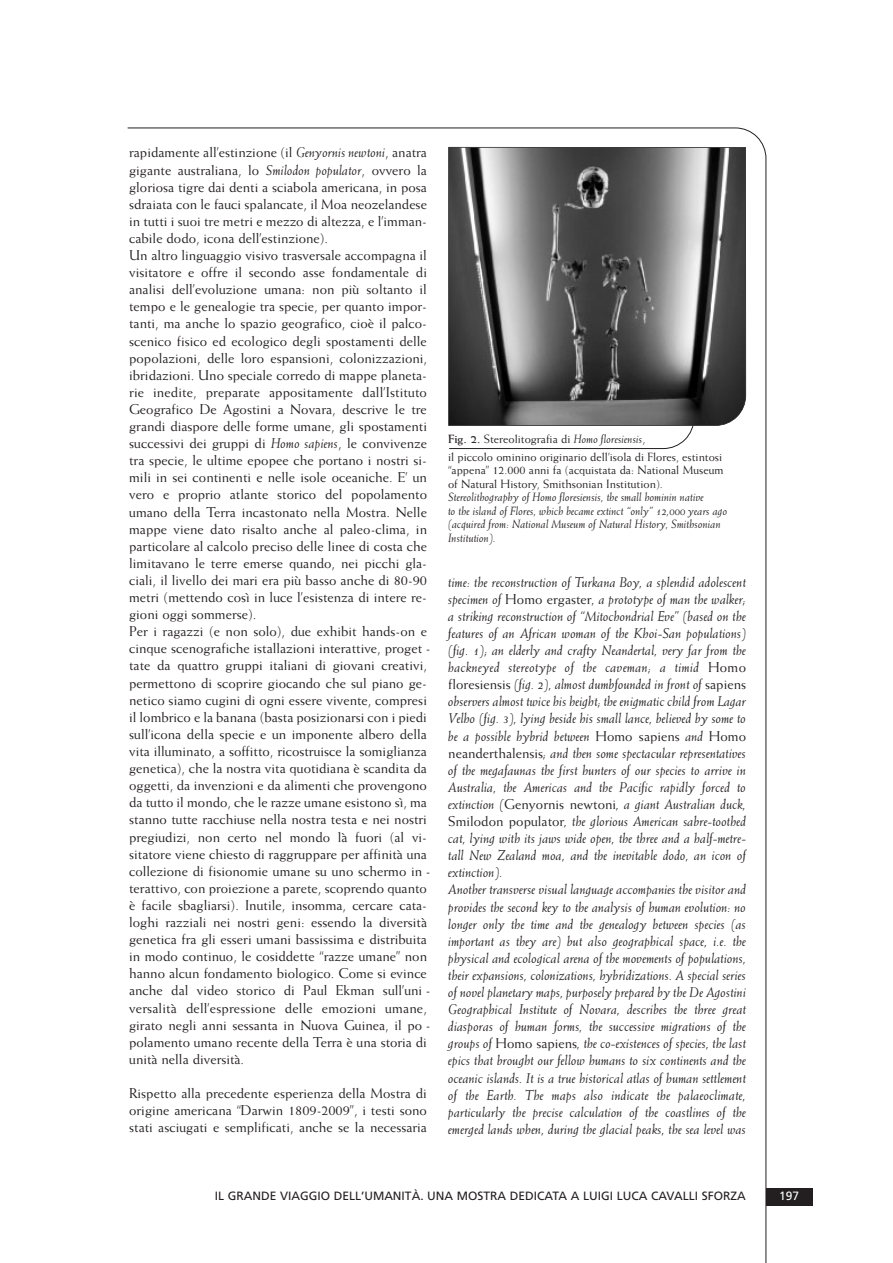
<style>
.page{position:relative;width:893px;height:1263px;background:#fff}
.page>*{position:absolute;margin:0;border:0;box-sizing:border-box;transform-origin:0 0}
.t1{font:14.25px/17.1px "Weiss";color:#231f20}
.t2{font:italic 14.25px/17.1px "Weiss";color:#231f20}
.t3{font:12px/18px "Weiss";color:#231f20}
.t4{font:italic 12px/13.5px "Weiss";color:#231f20}
.t5{font:12px "Frutiger";color:#231f20}
.t6{font:12px "Frutiger";color:#fff}
.s1{font-style:italic}
.s2{font-weight:700}
.s3{font-style:normal}
</style>
<div class="page">
<div style="left:765px;top:1189px;width:47px;height:17px;background:#231f20"></div>
<svg style="left:449px;top:426px;width:245px;height:23px"></svg>
<svg style="left:448px;top:147px;width:298px;height:279px;background:#656565"></svg>
<p class="t1" style="left:129px;top:145px;width:303px">rapidamente all’estinzione (il <span class="s1">Genyornis newtoni</span>, anatra gigante australiana, lo <span class="s1">Smilodon populator</span>, ovvero la glo riosa tigre dai denti a sciabola americana, in posa sdraiata con le fauci spalancate, il Moa neozelandese in tutti i suoi tre metri e mezzo di altezza, e l’im man - cabile dodo, icona dell’estinzione).<br>Un altro linguaggio visivo trasversale accompagna il visitatore e offre il secondo asse fondamentale di ana lisi dell’evoluzione umana: non più soltanto il tem po e le genealogie tra specie, per quanto im por - tanti, ma anche lo spazio geografico, cioè il pal co - scenico fisico ed ecologico degli spostamenti delle popolazioni, delle loro espansioni, colonizzazioni, ibridazioni. Uno speciale corredo di mappe plane ta - rie inedite, preparate appositamente dall’Istituto Geografico De Agostini a Novara, descrive le tre grandi diaspore delle forme umane, gli spostamenti successivi dei gruppi di <span class="s1">Homo sapiens</span>, le convivenze tra specie, le ultime epopee che portano i nostri si - mili in sei continenti e nelle isole oceaniche. E’ un ve ro e proprio atlante storico del popolamento umano della Terra incastonato nella Mostra. Nelle mappe viene dato risalto anche al paleo-clima, in particolare al calcolo preciso delle linee di costa che limitavano le terre emerse quando, nei picchi gla - ciali, il livello dei mari era più basso anche di 80-90 metri (mettendo così in luce l’esistenza di intere re - gioni oggi sommerse).<br>Per i ragazzi (e non solo), due exhibit hands-on e cinque scenografiche istallazioni interattive, pro get - tate da quattro gruppi italiani di giovani creativi, permettono di scoprire giocando che sul piano ge - netico siamo cugini di ogni essere vivente, compresi il lombrico e la banana (basta posizionarsi con i piedi sull’icona della specie e un imponente albero della vita illuminato, a soffitto, ricostruisce la somiglianza genetica), che la nostra vita quotidiana è scandita da oggetti, da invenzioni e da alimenti che provengono da tutto il mondo, che le razze umane esistono sì, ma stanno tutte racchiuse nella nostra testa e nei nostri pregiudizi, non certo nel mondo là fuori (al vi - sitatore viene chiesto di raggruppare per affinità una collezione di fisionomie umane su uno schermo in - terattivo, con proiezione a parete, scoprendo quanto è facile sbagliarsi). Inutile, insomma, cercare ca ta - loghi razziali nei nostri geni: essendo la diversità genetica fra gli esseri umani bassissima e distribuita in modo continuo, le cosiddette “razze umane” non hanno alcun fondamento biologico. Come si evince anche dal video storico di Paul Ekman sull’uni - versalità dell’espressione delle emozioni umane, girato negli anni sessanta in Nuova Guinea, il po - polamento umano recente della Terra è una storia di unità nella diversità.</p>
<p class="t1" style="left:129px;top:1086px;width:299px;text-align:justify">Rispetto alla precedente esperienza della Mostra di origine americana “Darwin 1809-2009”, i testi sono stati asciugati e semplificati, anche se la necessaria</p>
<p class="t3" style="left:448px;top:430px;width:276px"><span class="s2">Fig. 2.</span> Stereolitografia di <span class="s1">Homo floresiensis</span>,<br>il piccolo ominino originario dell’isola di Flores, estintosi</p>
<p class="t3" style="left:448px;top:464px;width:277px;line-height:13.5px">“appena” 12.000 anni fa (acquistata da: National Museum of Natural History, Smithsonian Institution).</p>
<p class="t4" style="left:448px;top:491px;width:281px">Stereolithography of Homo floresiensis, the small hominin native<br>to the island of Flores, which became extinct “only” 12,000 years ago (acquired from: National Museum of Natural History, Smithsonian Institution).</p>
<p class="t2" style="left:448px;top:574px;width:299px">time: the reconstruction of Turkana Boy, a splendid adolescent specimen of <span class="s3">Homo ergaster</span>, a prototype of man the walker; a striking reconstruction of “Mitochondrial Eve” (based on the features of an African woman of the Khoi-San populations) (fig. 1); an elderly and crafty Neandertal, very far from the hackneyed stereotype of the caveman; a timid <span class="s3">Homo floresiensis</span> (fig. 2), almost dumbfounded in front of <span class="s3">sapiens </span>observers almost twice his height; the enigmatic child from Lagar Velho (fig. 3), lying beside his small lance, believed by some to be a possible hybrid between <span class="s3">Homo sapiens</span> and <span class="s3">Homo neanderthalensis</span>; and then some spectacular representatives of the megafaunas the first hunters of our species to arrive in Australia, the Americas and the Pacific rapidly forced to extinction (<span class="s3">Genyornis newtoni</span>, a giant Australian duck, <span class="s3">Smilodon populator</span>, the glorious American sabre-toothed cat, lying with its jaws wide open, the three and a half-metre&shy;tall New Zealand moa, and the inevitable dodo, an icon of extinction).<br>Another transverse visual language accompanies the visitor and provides the second key to the analysis of human evolution: no longer only the time and the genealogy between species (as important as they are) but also geographical space, i.e. the physical and ecological arena of the movements of populations, their expansions, colonizations, hybridizations. A special series of novel planetary maps, purposely prepared by the De Agostini Geographical Institute of Novara, describes the three great diasporas of human forms, the successive migrations of the groups of <span class="s3">Homo sapiens</span>, the co-existences of species, the last epics that brought our fellow humans to six continents and the oceanic islands. It is a true historical atlas of human settlement of the Earth. The maps also indicate the palaeoclimate, particularly the precise calculation of the coastlines of the emerged lands when, during the glacial peaks, the sea level was</p>
<p class="t5" style="left:215px;top:1191px;width:532px">IL GRANDE VIAGGIO DELL’UMANITÀ. UNA MOSTRA DEDICATA A LUIGI LUCA CAVALLI SFORZA</p>
<p class="t6" style="left:779px;top:1191px;width:21px">197</p>
</div>
